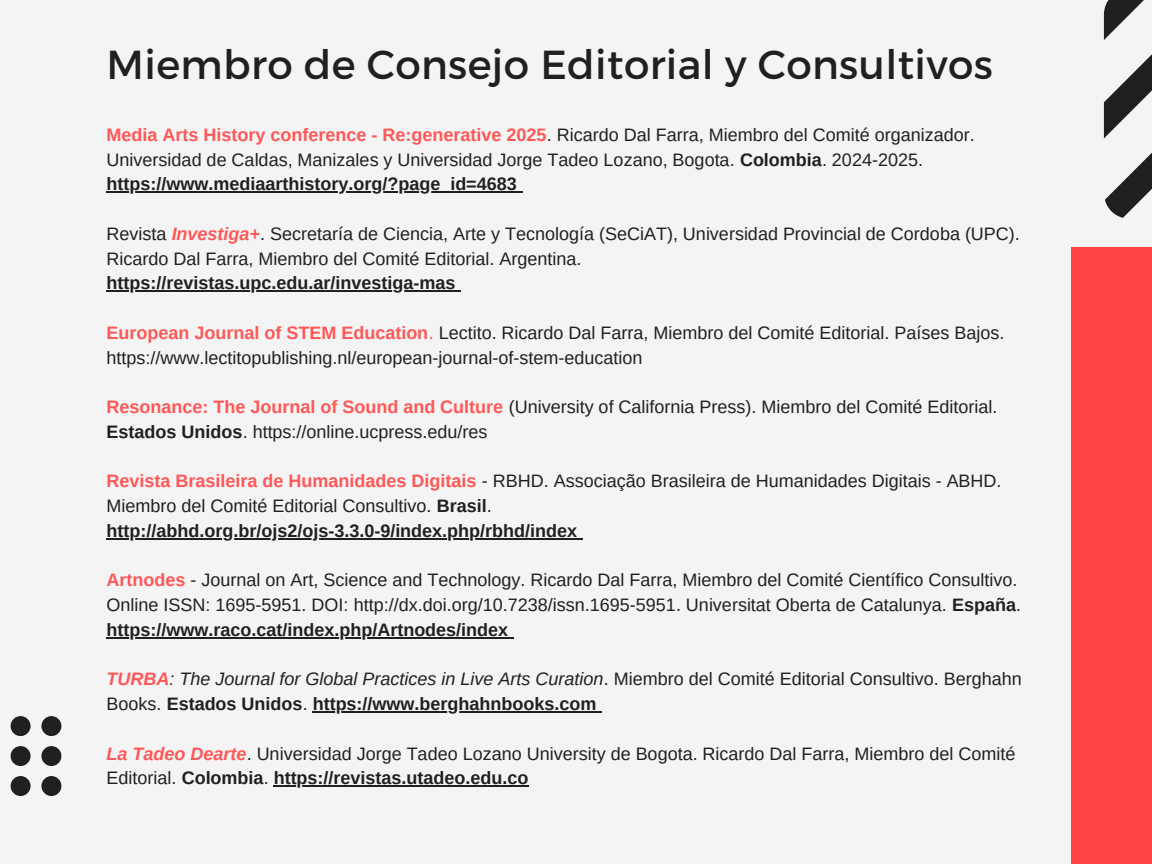
<style>
.page{position:relative;width:1152px;height:864px;background:#f4f4f4}
.page>*{position:absolute;margin:0;border:0;box-sizing:border-box;transform-origin:0 0}
.t1{font:40.5px "Montserrat";letter-spacing:.01em;color:#202020}
.t2{font:18px/24.8px "Arimo";color:#202020}
.t3{font:700 18px "Arimo";color:#202020}
.s1{font-weight:700;color:#ff5757}
.s2{font-weight:700}
.s3{font-weight:700;font-style:italic;color:#ff5757}
.s4{color:#ff5757}
.s5{font-style:italic}
</style>
<div class="page">
<div style="left:1071px;top:247px;width:81px;height:617px;background:#ff4343"></div>
<svg style="left:1104px;top:0;width:48px;height:218px"></svg>
<svg style="left:41px;top:716px;width:20px;height:80px"></svg>
<svg style="left:11px;top:716px;width:20px;height:80px"></svg>
<hr style="left:107px;top:192px;width:410px;height:1px;background:#202020">
<hr style="left:107px;top:291px;width:349px;height:1px;background:#202020">
<hr style="left:107px;top:538px;width:471px;height:1px;background:#202020">
<hr style="left:107px;top:637px;width:402px;height:1px;background:#202020">
<hr style="left:313px;top:711px;width:284px;height:1px;background:#202020">
<hr style="left:274px;top:786px;width:255px;height:1px;background:#202020">
<p class="t1" style="left:107px;top:38px;width:888px">Miembro de Consejo Editorial y Consultivos</p>
<p class="t2" style="left:107px;top:122px;width:870px"><span class="s1">Media Arts History conference - Re:generative 2025</span>. Ricardo Dal Farra, Miembro del Comité organizador.<br>Universidad de Caldas, Manizales y Universidad Jorge Tadeo Lozano, Bogota. <span class="s2">Colombia</span>. 2024-2025.</p>
<p class="t3" style="left:107px;top:174px;width:412px">https://www.mediaarthistory.org/?page_id=4683</p>
<p class="t2" style="left:107px;top:221px;width:915px">Revista <span class="s3">Investiga+</span>. Secretaría de Ciencia, Arte y Tecnología (SeCiAT), Universidad Provincial de Cordoba (UPC).<br>Ricardo Dal Farra, Miembro del Comité Editorial. Argentina.</p>
<p class="t3" style="left:107px;top:273px;width:350px">https://revistas.upc.edu.ar/investiga-mas</p>
<h1 class="t2" style="left:107px;top:320px;width:899px"><span class="s1">European Journal of STEM Education</span><span class="s4">.</span> Lectito. Ricardo Dal Farra, Miembro del Comité Editorial. Países Bajos. https://www.lectitopublishing.nl/european-journal-of-stem-education</h1>
<p class="t2" style="left:107px;top:395px;width:892px"><span class="s1">Resonance: The Journal of Sound and Culture</span> (University of California Press). Miembro del Comité Editorial.<br><span class="s2">Estados Unidos</span>. https://online.ucpress.edu/res</p>
<p class="t2" style="left:107px;top:469px;width:896px"><span class="s1">Revista Brasileira de Humanidades Digitais</span> - RBHD. Associação Brasileira de Humanidades Digitais - ABHD.<br>Miembro del Comité Editorial Consultivo. <span class="s2">Brasil</span>.</p>
<p class="t3" style="left:107px;top:521px;width:472px">http://abhd.org.br/ojs2/ojs-3.3.0-9/index.php/rbhd/index</p>
<p class="t2" style="left:107px;top:568px;width:916px"><span class="s1">Artnodes</span> - Journal on Art, Science and Technology. Ricardo Dal Farra, Miembro del Comité Científico Consultivo.<br>Online ISSN: 1695-5951. DOI: http://dx.doi.org/10.7238/issn.1695-5951. Universitat Oberta de Catalunya. <span class="s2">España</span>.</p>
<p class="t3" style="left:107px;top:620px;width:403px">https://www.raco.cat/index.php/Artnodes/index</p>
<p class="t2" style="left:107px;top:667px;width:917px"><span class="s3">TURBA</span><span class="s5">: The Journal for Global Practices in Live Arts Curation</span>. Miembro del Comité Editorial Consultivo. Berghahn<br>Books. <span class="s2">Estados Unidos</span>. <span class="s2">https://www.berghahnbooks.com</span></p>
<p class="t2" style="left:107px;top:741px;width:910px"><span class="s3">La Tadeo Dearte</span>. Universidad Jorge Tadeo Lozano University de Bogota. Ricardo Dal Farra, Miembro del Comité<br>Editorial. <span class="s2">Colombia</span>. <span class="s2">https://revistas.utadeo.edu.co</span></p>
</div>
